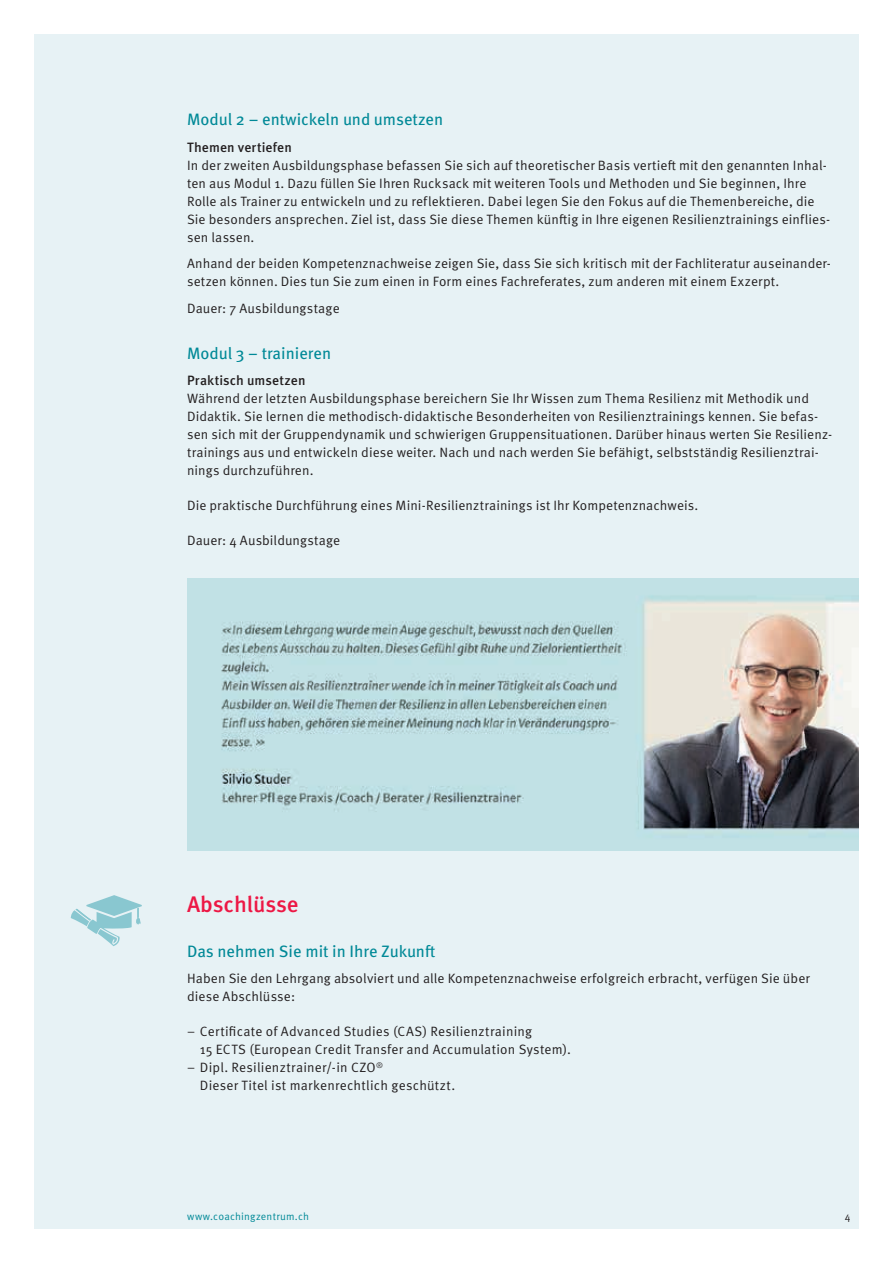
<style>
.page{position:relative;width:893px;height:1263px;background:#fff}
.page>*{position:absolute;margin:0;border:0;box-sizing:border-box;transform-origin:0 0}
.t1{font:500 22.5px "Meta OT";letter-spacing:-.005em;color:#ed1845}
.t2{font:16.5px "Meta OT";color:#008997}
.t3{font:13.5px/18px "Meta OT Norm";letter-spacing:.005em;color:#231f20}
.t4{font:500 13.5px "Meta OT";letter-spacing:.01em;color:#231f20}
.t5{font:10.5px "Meta OT Norm";letter-spacing:.015em;color:#008997}
.t6{font:10.5px "Meta OT Norm";color:#231f20}
</style>
<div class="page">
<div style="left:34px;top:34px;width:825px;height:1195px;background:#e7f2f5"></div>
<svg style="left:71px;top:895px;width:71px;height:51px"></svg>
<img style="left:187px;top:578px;width:672px;height:272px">
<p class="t2" style="left:187px;top:109px;width:258px">Modul 2 – entwickeln und umsetzen</p>
<p class="t4" style="left:187px;top:139px;width:106px">Themen vertiefen</p>
<p class="t3" style="left:187px;top:156px;width:645px">In der zweiten Ausbildungsphase befassen Sie sich auf theoretischer Basis vertieft mit den genannten Inhal&shy;ten aus Modul 1. Dazu füllen Sie Ihren Rucksack mit weiteren Tools und Methoden und Sie beginnen, Ihre Rolle als Trainer zu entwickeln und zu reflektieren. Dabei legen Sie den Fokus auf die Themenbereiche, die Sie besonders ansprechen. Ziel ist, dass Sie diese Themen künftig in Ihre eigenen Resilienztrainings einflies&shy;sen lassen.</p>
<p class="t3" style="left:187px;top:255px;width:645px">Anhand der beiden Kompetenznachweise zeigen Sie, dass Sie sich kritisch mit der Fachliteratur auseinander&shy;setzen können. Dies tun Sie zum einen in Form eines Fachreferates, zum anderen mit einem Exzerpt.</p>
<p class="t3" style="left:187px;top:299px;width:154px">Dauer: 7 Ausbildungstage</p>
<p class="t2" style="left:187px;top:343px;width:146px">Modul 3 – trainieren</p>
<p class="t4" style="left:187px;top:372px;width:120px">Praktisch umsetzen</p>
<p class="t3" style="left:187px;top:390px;width:647px">Während der letzten Ausbildungsphase bereichern Sie Ihr Wissen zum Thema Resilienz mit Methodik und Didaktik. Sie lernen die methodisch-didaktische Besonderheiten von Resilienztrainings kennen. Sie befas&shy;sen sich mit der Gruppendynamik und schwierigen Gruppensituationen. Darüber hinaus werten Sie Resilienz&shy;trainings aus und entwickeln diese weiter. Nach und nach werden Sie befähigt, selbstständig Resilienztrai&shy;nings durchzuführen.</p>
<p class="t3" style="left:187px;top:497px;width:513px">Die praktische Durchführung eines Mini-Resilienztrainings ist Ihr Kompetenznachweis.</p>
<p class="t3" style="left:187px;top:532px;width:155px">Dauer: 4 Ausbildungstage</p>
<h1 class="t1" style="left:187px;top:890px;width:113px">Abschlüsse</h1>
<p class="t2" style="left:187px;top:941px;width:250px">Das nehmen Sie mit in Ihre Zukunft</p>
<p class="t3" style="left:187px;top:970px;width:624px">Haben Sie den Lehrgang absolviert und alle Kompetenznachweise erfolgreich erbracht, verfügen Sie über diese Abschlüsse:</p>
<p class="t3" style="left:200px;top:1023px;width:373px;text-indent:-13px">– Certificate of Advanced Studies (CAS) Resilienztraining<br>15 ECTS (European Credit Transfer and Accumulation System).</p>
<p class="t3" style="left:200px;top:1059px;width:257px;text-indent:-13px">– Dipl. Resilienztrainer/-in CZO<sup>®<br></sup>Dieser Titel ist markenrechtlich geschützt.</p>
<p class="t5" style="left:187px;top:1210px;width:123px">www.coachingzentrum.ch</p>
<p class="t6" style="left:845px;top:1210px;width:7px">4</p>
</div>
